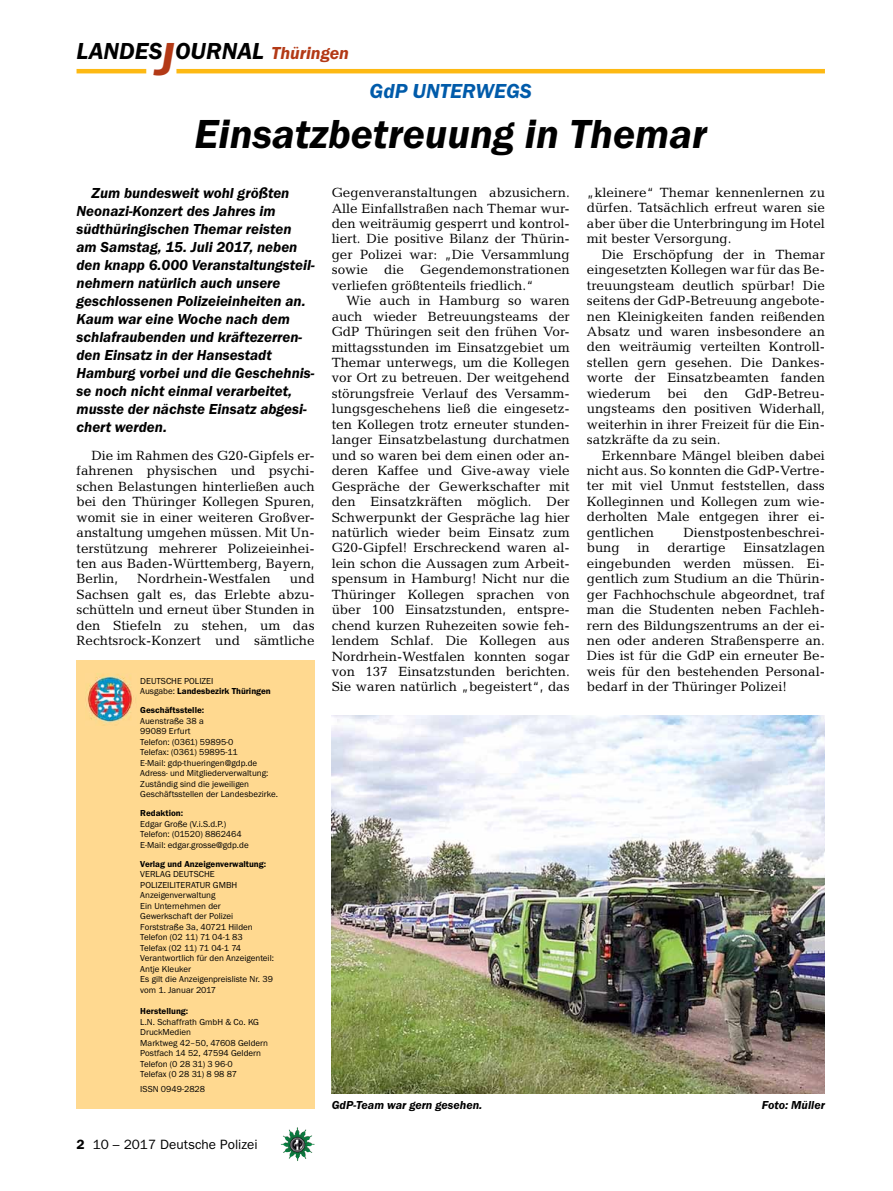
<style>
.page{position:relative;width:893px;height:1191px;background:#fff}
.page>*{position:absolute;margin:0;border:0;box-sizing:border-box;transform-origin:0 0}
.t1{font:italic 600 42px "Franklin Gothic Itc T";color:#000}
.t2{font:italic 600 24px "Franklin Gothic Itc T";color:#000}
.t3{font:italic 600 21px "Franklin Gothic Itc T";color:#005baa}
.t4{font:italic 600 15px/18px "Franklin Gothic Itc T";color:#000}
.t5{font:13.5px/15.5px "Candida";color:#000;text-align:justify}
.t6{font:13.5px "Franklin Gothic";color:#000}
.t7{font:italic 600 12px "Franklin Gothic Itc T";color:#000}
.t8{font:9px/10.5px "Franklin Gothic Itc T";color:#000}
.t9{font:600 9px "Franklin Gothic Itc T";color:#000}
.s1{font-size:48px;color:#b33916}
.s2{font-size:18px;color:#b33916}
.s3{font-weight:600}
</style>
<div class="page">
<hr style="left:77px;top:69px;width:69px;height:4px;background:#fdb913">
<hr style="left:176px;top:69px;width:649px;height:4px;background:#fdb913">
<img style="left:281px;top:1128px;width:16px;height:24px">
<div style="left:77px;top:661px;width:238px;height:448px;background:#ffd990"></div>
<img style="left:86px;top:673px;width:48px;height:51px">
<img style="left:332px;top:715px;width:493px;height:378px">
<h2 class="t2" style="left:77px;top:37px;width:274px">LANDES<span class="s1">J</span>OURNAL <span class="s2">Thüringen</span></h2>
<h3 class="t3" style="left:370px;top:79px;width:58px">GdP unterwegs</h3>
<h1 class="t1" style="left:194px;top:109px;width:514px">Einsatzbetreuung in Themar</h1>
<p class="t5" style="left:332px;top:185px;width:240px">Gegenveranstaltungen abzusichern.<br>Alle Einfallstraßen nach Themar wur&shy;den weiträumig gesperrt und kontrol&shy;liert. Die positive Bilanz der Thürin&shy;ger Polizei war: „Die Versammlung sowie die Gegendemonstrationen verliefen größtenteils friedlich.“</p>
<p class="t5" style="left:332px;top:293px;width:240px;text-indent:15px">Wie auch in Hamburg so waren auch wieder Betreuungsteams der GdP Thüringen seit den frühen Vor&shy;mittagsstunden im Einsatzgebiet um Themar unterwegs, um die Kollegen vor Ort zu betreuen. Der weitgehend störungsfreie Verlauf des Versamm&shy;lungsgeschehens ließ die eingesetz&shy;ten Kollegen trotz erneuter stunden&shy;langer Einsatzbelastung durchatmen und so waren bei dem einen oder an&shy;deren Kaffee und Give-away viele Gespräche der Gewerkschafter mit den Einsatzkräften möglich. Der Schwerpunkt der Gespräche lag hier natürlich wieder beim Einsatz zum G20-Gipfel! Erschreckend waren al&shy;lein schon die Aussagen zum Arbeit&shy;spensum in Hamburg! Nicht nur die Thüringer Kollegen sprachen von über 100 Einsatzstunden, entspre&shy;chend kurzen Ruhezeiten sowie feh&shy;lendem Schlaf. Die Kollegen aus Nordrhein-Westfalen konnten sogar von 137 Einsatzstunden berichten.<br>Sie waren natürlich „begeistert“, das</p>
<p class="t4" style="left:77px;top:183px;width:240px;text-indent:15px">Zum bundesweit wohl größten<br>Neonazi-Konzert des Jahres im südthüringischen Themar reisten am Samstag, 15. Juli 2017, neben den knapp 6.000 Veranstaltungsteil&shy;nehmern natürlich auch unsere geschlossenen Polizeieinheiten an.<br>Kaum war eine Woche nach dem schlafraubenden und kräftezerren&shy;den Einsatz in der Hansestadt<br>Hamburg vorbei und die Geschehnis&shy;se noch nicht einmal verarbeitet, musste der nächste Einsatz abgesi&shy;chert werden.</p>
<p class="t5" style="left:77px;top:447px;width:240px;text-indent:15px">Die im Rahmen des G20-Gipfels er&shy;fahrenen physischen und psychi&shy;schen Belastungen hinterließen auch bei den Thüringer Kollegen Spuren, womit sie in einer weiteren Großver&shy;anstaltung umgehen müssen. Mit Un&shy;terstützung mehrerer Polizeieinhei&shy;ten aus Baden-Württemberg, Bayern, Berlin,</p>
<p class="t5" style="left:587px;top:185px;width:240px">„kleinere“ Themar kennenlernen zu dürfen. Tatsächlich erfreut waren sie aber über die Unterbringung im Hotel mit bester Versorgung.</p>
<p class="t5" style="left:587px;top:246px;width:240px;text-indent:15px">Die Erschöpfung der in Themar eingesetzten Kollegen war für das Be&shy;treuungsteam deutlich spürbar! Die seitens der GdP-Betreuung angebote&shy;nen Kleinigkeiten fanden reißenden Absatz und waren insbesondere an den weiträumig verteilten Kontroll&shy;stellen gern gesehen. Die Dankes&shy;worte der Einsatzbeamten fanden wiederum bei den GdP-Betreu&shy;ungsteams den positiven Widerhall, weiterhin in ihrer Freizeit für die Ein&shy;satzkräfte da zu sein.</p>
<p class="t5" style="left:587px;top:447px;width:240px;text-indent:15px">Erkennbare Mängel bleiben dabei nicht aus. So konnten die GdP-Vertre&shy;ter mit viel Unmut feststellen, dass Kolleginnen und Kollegen zum wie&shy;derholten Male entgegen ihrer ei&shy;gentlichen</p>
<p class="t5" style="left:683px;top:524px;width:143px">Dienstpostenbeschrei-</p>
<p class="t5" style="left:587px;top:540px;width:240px;text-indent:157px">Einsatzlagen eingebunden werden müssen. Ei&shy;gentlich zum Studium an die Thürin&shy;ger Fachhochschule abgeordnet, traf man die Studenten neben Fachleh&shy;rern des Bildungszentrums an der ei&shy;nen oder anderen Straßensperre an.<br>Dies ist für die GdP ein erneuter Be&shy;weis für den bestehenden Personal&shy;bedarf in der Thüringer Polizei!</p>
<p class="t5" style="left:587px;top:540px;width:34px">bung</p>
<p class="t5" style="left:638px;top:540px;width:14px">in</p>
<p class="t5" style="left:668px;top:540px;width:60px">derartige</p>
<p class="t5" style="left:77px;top:571px;width:240px;text-indent:213px">und Sachsen galt es, das Erlebte abzu&shy;schütteln und erneut über Stunden in den Stiefeln zu stehen, um das Rechtsrock-Konzert und sämtliche</p>
<p class="t5" style="left:137px;top:571px;width:135px">Nordrhein-Westfalen</p>
<p class="t8" style="left:140px;top:675px;width:132px">DEUTSCHE POLIZEI<br>Ausgabe: <span class="s3">Landesbezirk Thüringen</span></p>
<p class="t9" style="left:140px;top:705px;width:65px">Geschäftsstelle:</p>
<p class="t8" style="left:140px;top:715px;width:139px">Auenstraße 38 a<br>99089 Erfurt<br>Telefon: (0361) 59895-0<br>Telefax: (0361) 59895-11<br>E-Mail: gdp-thueringen@gdp.de<br>Adress- und Mitgliederverwaltung:<br>Zuständig sind die jeweiligen<br>Geschäftsstellen der Landesbezirke.</p>
<p class="t9" style="left:140px;top:808px;width:44px">Redaktion:</p>
<p class="t8" style="left:140px;top:818px;width:110px">Edgar Große (V.i.S.d.P.)<br>Telefon: (01520) 8862464<br>E-Mail: edgar.grosse@gdp.de</p>
<p class="t9" style="left:140px;top:858px;width:127px">Verlag und Anzeigenverwaltung:</p>
<p class="t8" style="left:140px;top:869px;width:135px">VERLAG DEUTSCHE<br>POLIZEILITERATUR GMBH<br>Anzeigenverwaltung<br>Ein Unternehmen der<br>Gewerkschaft der Polizei<br>Forststraße 3a, 40721 Hilden<br>Telefon (02 11) 71 04-1 83<br>Telefax (02 11) 71 04-1 74<br>Verantwortlich für den Anzeigenteil:<br>Antje Kleuker<br>Es gilt die Anzeigenpreisliste Nr. 39 vom 1. Januar 2017</p>
<p class="t9" style="left:140px;top:1005px;width:50px">Herstellung:</p>
<p class="t8" style="left:140px;top:1016px;width:129px">L.N. Schaffrath GmbH &amp; Co. KG<br>DruckMedien<br>Marktweg 42–50, 47608 Geldern<br>Postfach 14 52, 47594 Geldern<br>Telefon (0 28 31) 3 96-0<br>Telefax (0 28 31) 8 98 87</p>
<p class="t8" style="left:140px;top:1083px;width:66px">ISSN 0949-2828</p>
<p class="t6" style="left:77px;top:1136px;width:183px"><span class="s3">2</span> 10 – 2017 Deutsche Polizei</p>
<p class="t7" style="left:332px;top:1098px;width:152px">GdP-Team war gern gesehen.</p>
<p class="t7" style="left:762px;top:1098px;width:65px">Foto: Müller</p>
</div>
